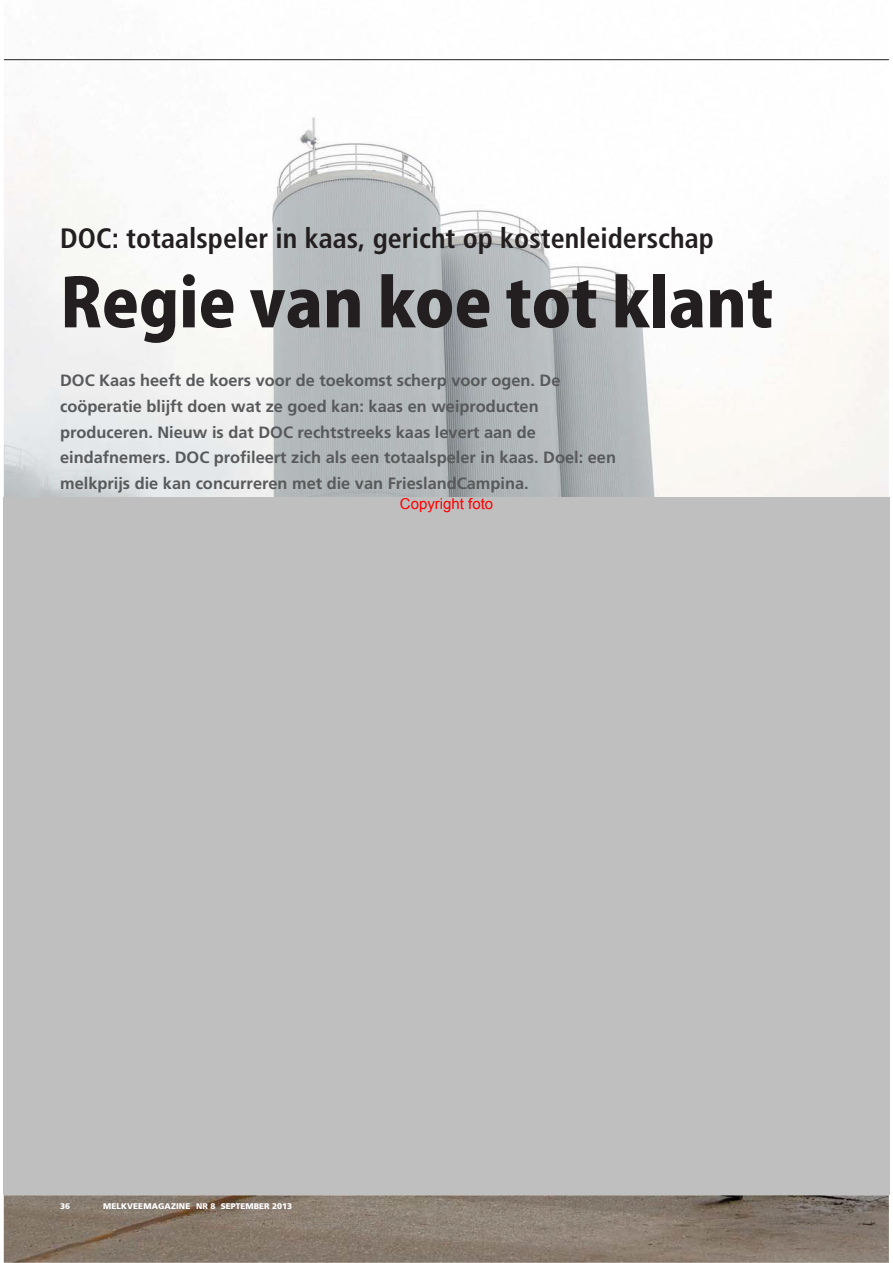
<style>
.page{position:relative;width:893px;height:1263px;background:#fff}
.page>*{position:absolute;margin:0;border:0;box-sizing:border-box;transform-origin:0 0}
.t1{font:66px "Koz Go Pro Heavy 90 msp RKSJ H";color:#231f20}
.t2{font:700 condensed 28.05px "Frutiger LT Std";color:#231f20}
.t3{font:700 16.35px/25.7px "Frutiger LT Std";color:#58595b}
.t4{font:15px "Arial";color:#f00}
.t5{font:900 8.25px "Frutiger LT Std";letter-spacing:.01em;color:#fff}
</style>
<div class="page">
<img style="left:4px;top:60px;width:885px;height:1203px">
<hr style="left:4px;top:59px;width:885px;height:1px;background:#231f20">
<div style="left:3px;top:497px;width:887px;height:697px;background:#bfbfbf"></div>
<h2 class="t2" style="left:60px;top:226px;width:655px">DOC: totaalspeler in kaas, gericht op kostenleiderschap</h2>
<h1 class="t1" style="left:60px;top:278px;width:715px">Regie van koe tot klant</h1>
<p class="t3" style="left:60px;top:369px;width:557px">DOC Kaas heeft de koers voor de toekomst scherp voor ogen. De coöperatie blijft doen wat ze goed kan: kaas en weiproducten produceren. Nieuw is dat DOC rechtstreeks kaas levert aan de eindafnemers. DOC profileert zich als een totaalspeler in kaas. Doel: een melkprijs die kan concurreren met die van FrieslandCampina.</p>
<p class="t4" style="left:400px;top:493px;width:95px">Copyright foto</p>
<p class="t5" style="left:60px;top:1203px;width:12px">36</p>
<p class="t5" style="left:103px;top:1203px;width:190px">MELKVEEMAGAZINE NR 8 SEPTEMBER 2013</p>
</div>
